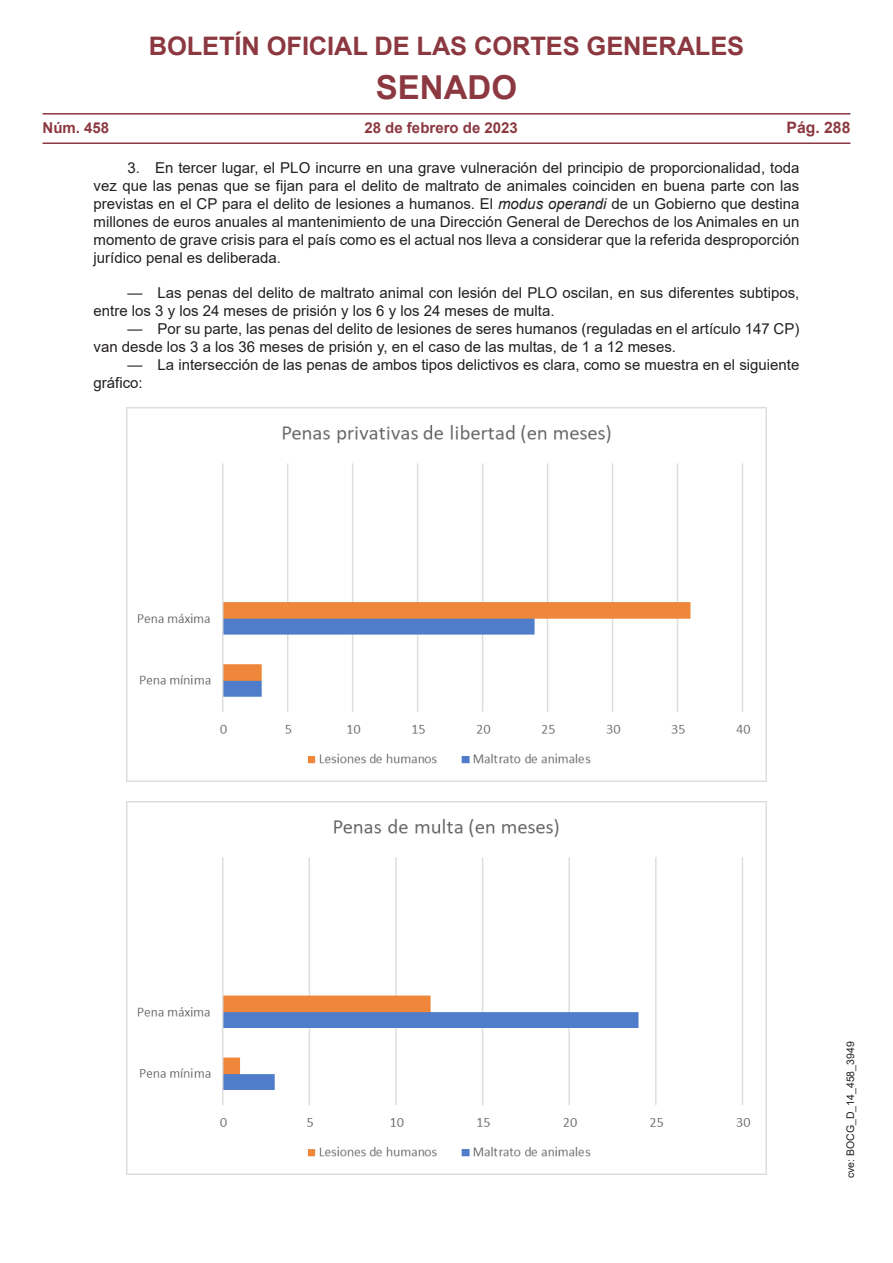
<style>
.page{position:relative;width:893px;height:1263px;background:#fff}
.page>*{position:absolute;margin:0;border:0;box-sizing:border-box;transform-origin:0 0}
.t1{font:700 33px "Arial";color:#8c3840}
.t2{font:700 25.5px "Arial";letter-spacing:-.005em;color:#8c3840}
.t3{font:700 15.75px "Arial";color:#8c3840}
.texto_4{font:15px/18px "Arial";color:#231f20;text-align:justify}
.Texto_comun{font:15px/18px "Arial";color:#231f20}
.t4{font:700 15px "Arial";color:#8c3840}
.t5{font:10.5px "Arial";color:#231f20}
.s1{font-style:italic}
</style>
<div class="page">
<img style="left:127px;top:408px;width:639px;height:373px">
<img style="left:127px;top:801px;width:639px;height:374px">
<hr style="left:43px;top:113px;width:807px;height:2px;background:#8c3840">
<hr style="left:43px;top:142px;width:807px;height:2px;background:#8c3840">
<h2 class="t2" style="left:149px;top:28px;width:597px">BOLETÍN OFICIAL DE LAS CORTES GENERALES</h2>
<h1 class="t1" style="left:376px;top:64px;width:143px">SENADO</h1>
<p class="t4" style="left:43px;top:117px;width:68px">Núm. 458</p>
<p class="t4" style="left:364px;top:117px;width:155px">28 de febrero de 2023</p>
<p class="t3" style="left:786px;top:116px;width:65px">Pág. 288</p>
<p class="texto_4" style="left:94px;top:158px;width:707px;text-indent:34px">3. En tercer lugar, el PLO incurre en una grave vulneración del principio de proporcionalidad, toda vez que las penas que se fijan para el delito de maltrato de animales coinciden en buena parte con las previstas en el CP para el delito de lesiones a humanos. El <span class="s1">modus operandi</span> de un Gobierno que destina millones de euros anuales al mantenimiento de una Dirección General de Derechos de los Animales en un momento de grave crisis para el país como es el actual nos lleva a considerar que la referida desproporción jurídico penal es deliberada.</p>
<p class="Texto_comun" style="left:94px;top:283px;width:707px;text-indent:34px">— Las penas del delito de maltrato animal con lesión del PLO oscilan, en sus diferentes subtipos, entre los 3 y los 24 meses de prisión y los 6 y los 24 meses de multa.</p>
<p class="Texto_comun" style="left:94px;top:319px;width:707px;text-indent:34px">— Por su parte, las penas del delito de lesiones de seres humanos (reguladas en el artículo 147 CP) van desde los 3 a los 36 meses de prisión y, en el caso de las multas, de 1 a 12 meses.</p>
<p class="texto_4" style="left:94px;top:355px;width:707px;text-indent:34px">— La intersección de las penas de ambos tipos delictivos es clara, como se muestra en el siguiente gráfico:</p>
<p class="t5" style="left:843px;top:1178px;width:138px;rotate:-90deg">cve: BOCG_D_14_458_3949</p>
</div>
